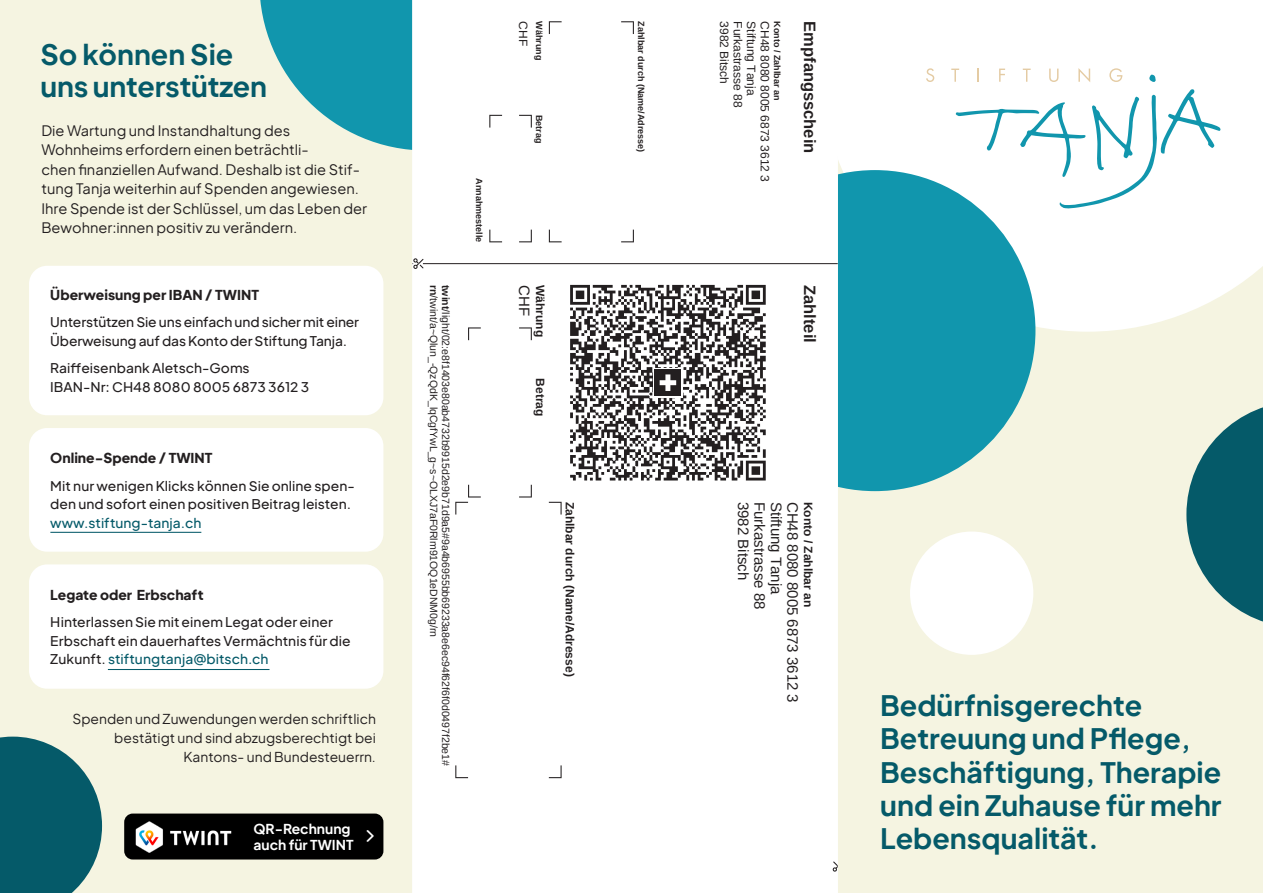
<style>
.page{position:relative;width:1263px;height:893px;background:#f5f4e1}
.page>*{position:absolute;margin:0;border:0;box-sizing:border-box;transform-origin:0 0}
.t1{font:700 27.75px/33.5px "Eudoxus Sans";color:#055a69}
.t2{font:16.5px "Liberation Sans Bold qr rechnung.net";color:#231f20}
.t3{font:15px "Liberation Sans Normal qr rechnung.net";color:#231f20}
.t4{font:14.25px/19.5px "Eudoxus Sans";color:#231f20}
.t5{font:500 13.5px/18.8px "Eudoxus Sans";color:#231f20}
.t6{font:13.5px/18.8px "Eudoxus Sans";color:#231f20;text-align:right}
.t7{font:800 13.5px "Eudoxus Sans";color:#231f20}
.t8{font:700 13.5px/16.5px "Eudoxus Sans";color:#fff}
.t9{font:500 13.5px "Eudoxus Sans";color:#055a69}
.t10{font:13.5px "Font Awesome 6 Pro Solid";color:#fff}
.t11{font:12px "Liberation Sans Normal qr rechnung.net";color:#231f20}
.t12{font:12px "Liberation Sans Bold qr rechnung.net";color:#231f20}
.t13{font:10.5px/12px "Liberation Sans Normal qr rechnung.net";color:#231f20}
.t14{font:9px "Liberation Sans Bold qr rechnung.net";color:#231f20}
.s1{color:#055a69}
.s2{font-family:"Liberation Sans Bold qr rechnung.net"}
</style>
<div class="page">
<div style="left:838px;top:0;width:425px;height:332px;background:#fff"></div>
<div style="left:714px;top:170px;width:321px;height:321px;background:#1196ad;border-radius:50%"></div>
<svg style="left:260px;top:0;width:152px;height:150px;fill:#1196ad"></svg>
<svg style="left:0;top:737px;width:102px;height:156px;background:#256e79"></svg>
<svg style="left:1186px;top:407px;width:77px;height:215px"></svg>
<div style="left:910px;top:531px;width:123px;height:124px;background:#fff;border-radius:50%"></div>
<div style="left:29px;top:266px;width:354px;height:149px;background:#fff;border-radius:18px"></div>
<div style="left:29px;top:428px;width:354px;height:124px;background:#fff;border-radius:18px"></div>
<hr style="left:50px;top:532px;width:151px;height:1px;background:#055a69">
<div style="left:29px;top:564px;width:354px;height:125px;background:#fff;border-radius:18px"></div>
<hr style="left:108px;top:669px;width:161px;height:1px;background:#055a69">
<div style="left:412px;top:0;width:426px;height:893px;background:#fff"></div>
<hr style="left:423px;top:263px;width:415px;height:1px;background:#231f20">
<svg style="left:833px;top:861px;width:5px;height:11px"></svg>
<svg style="left:412px;top:258px;width:11px;height:11px"></svg>
<svg style="left:621px;top:21px;width:13px;height:13px"></svg>
<svg style="left:621px;top:230px;width:13px;height:12px"></svg>
<svg style="left:549px;top:21px;width:13px;height:13px"></svg>
<svg style="left:549px;top:230px;width:13px;height:12px"></svg>
<svg style="left:519px;top:115px;width:13px;height:13px"></svg>
<svg style="left:519px;top:230px;width:13px;height:12px"></svg>
<svg style="left:489px;top:115px;width:13px;height:13px"></svg>
<svg style="left:489px;top:230px;width:13px;height:12px"></svg>
<svg style="left:570px;top:285px;width:196px;height:195px;background:#929090"></svg>
<svg style="left:519px;top:327px;width:13px;height:13px"></svg>
<svg style="left:519px;top:485px;width:13px;height:12px"></svg>
<svg style="left:468px;top:327px;width:13px;height:13px"></svg>
<svg style="left:549px;top:502px;width:13px;height:12px"></svg>
<svg style="left:549px;top:765px;width:13px;height:13px"></svg>
<svg style="left:455px;top:485px;width:26px;height:29px"></svg>
<svg style="left:455px;top:765px;width:13px;height:13px"></svg>
<div style="left:124px;top:813px;width:259px;height:46px;background:#000;border-radius:9px"></div>
<img style="left:130px;top:813px;width:108px;height:40px">
<svg style="left:956px;top:89px;width:265px;height:120px;background:#e5f3f6"></svg>
<svg style="left:1149px;top:75px;width:7px;height:7px"></svg>
<svg style="left:926px;top:68px;width:8px;height:14px"></svg>
<svg style="left:951px;top:69px;width:8px;height:13px"></svg>
<svg style="left:978px;top:69px;width:1px;height:13px"></svg>
<svg style="left:999px;top:69px;width:6px;height:13px"></svg>
<svg style="left:1023px;top:69px;width:8px;height:13px"></svg>
<svg style="left:1049px;top:69px;width:9px;height:13px"></svg>
<svg style="left:1078px;top:68px;width:12px;height:14px"></svg>
<svg style="left:1109px;top:68px;width:13px;height:14px"></svg>
<h1 class="t1" style="left:40px;top:38px;width:228px;line-height:31.5px">So können Sie uns unterstützen</h1>
<p class="t4" style="left:41px;top:120px;width:327px">Die Wartung und Instandhaltung des Wohnheims erfordern einen beträchtli-<br>chen finanziellen Aufwand. Deshalb ist die Stif&shy;tung Tanja weiterhin auf Spenden angewiesen.<br>Ihre Spende ist der Schlüssel, um das Leben der Bewohner:innen positiv zu verändern.</p>
<p class="t7" style="left:50px;top:283px;width:210px">Überweisung per IBAN / TWINT</p>
<p class="t5" style="left:50px;top:312px;width:310px">Unterstützen Sie uns einfach und sicher mit einer<br>Überweisung auf das Konto der Stiftung Tanja.</p>
<p class="t5" style="left:50px;top:358px;width:261px">Raiffeisenbank Aletsch-Goms<br>IBAN-Nr: CH48 8080 8005 6873 3612 3</p>
<p class="t7" style="left:50px;top:447px;width:164px">Online-Spende / TWINT</p>
<p class="t5" style="left:50px;top:475px;width:306px">Mit nur wenigen Klicks können Sie online spen&shy;den und sofort einen positiven Beitrag leisten.</p>
<p class="t9" style="left:50px;top:512px;width:153px">www.stiftung-tanja.ch</p>
<p class="t7" style="left:50px;top:583px;width:155px">Legate oder Erbschaft</p>
<p class="t5" style="left:50px;top:612px;width:302px">Hinterlassen Sie mit einem Legat oder einer<br>Erbschaft ein dauerhaftes Vermächtnis für die<br>Zukunft. <span class="s1">stiftungtanja@bitsch.ch</span></p>
<p class="t6" style="left:72px;top:709px;width:305px">Spenden und Zuwendungen werden schriftlich bestätigt und sind abzugsberechtigt bei<br>Kantons- und Bundesteuerrn.</p>
<p class="t8" style="left:253px;top:820px;width:102px">QR-Rechnung auch für TWINT</p>
<p class="t10" style="left:365px;top:829px;width:10px">❖□■▼</p>
<p class="t13" style="left:452px;top:285px;width:483px;rotate:90deg"><span class="s2">twint</span>/light/02:e8f1403e80ab4732b9915d2e9b71d9a5#9a4b6955bb69233a8e6ec94f62f6f0d0497f2be1# <span class="s2">rn</span>/twint/a~Qlun_-QzQdK_lqCgfYwL_g~s~OLXJ7aF0Rlm91OQ1eDNM0g/rn</p>
<p class="t14" style="left:485px;top:178px;width:66px;rotate:90deg">Annahmestelle</p>
<p class="t11" style="left:531px;top:21px;width:26px;rotate:90deg">CHF</p>
<p class="t14" style="left:545px;top:21px;width:40px;rotate:90deg">Währung</p>
<p class="t14" style="left:647px;top:21px;width:133px;rotate:90deg">Zahlbar durch (Name/Adresse)</p>
<p class="t11" style="left:732px;top:21px;width:64px;rotate:90deg">3982 Bitsch</p>
<p class="t11" style="left:745px;top:21px;width:88px;rotate:90deg">Furkastrasse 88</p>
<p class="t11" style="left:759px;top:21px;width:76px;rotate:90deg">Stiftung Tanja</p>
<p class="t11" style="left:772px;top:21px;width:162px;rotate:90deg">CH48 8080 8005 6873 3612 3</p>
<p class="t14" style="left:783px;top:21px;width:81px;rotate:90deg">Konto / Zahlbar an</p>
<p class="t2" style="left:821px;top:21px;width:134px;rotate:90deg">Empfangsschein</p>
<p class="t14" style="left:545px;top:115px;width:30px;rotate:90deg">Betrag</p>
<p class="t3" style="left:534px;top:285px;width:32px;rotate:90deg">CHF</p>
<p class="t12" style="left:548px;top:285px;width:53px;rotate:90deg">Währung</p>
<p class="t2" style="left:821px;top:285px;width:59px;rotate:90deg">Zahlteil</p>
<p class="t12" style="left:548px;top:378px;width:40px;rotate:90deg">Betrag</p>
<p class="t12" style="left:578px;top:502px;width:176px;rotate:90deg">Zahlbar durch (Name/Adresse)</p>
<p class="t3" style="left:753px;top:502px;width:80px;rotate:90deg">3982 Bitsch</p>
<p class="t3" style="left:769px;top:502px;width:109px;rotate:90deg">Furkastrasse 88</p>
<p class="t3" style="left:786px;top:502px;width:94px;rotate:90deg">Stiftung Tanja</p>
<p class="t3" style="left:802px;top:502px;width:202px;rotate:90deg">CH48 8080 8005 6873 3612 3</p>
<p class="t12" style="left:816px;top:502px;width:107px;rotate:90deg">Konto / Zahlbar an</p>
<h1 class="t1" style="left:880px;top:688px;width:343px">Bedürfnisgerechte<br>Betreuung und Pflege,<br>Beschäftigung, Therapie und ein Zuhause für mehr<br>Lebensqualität.</h1>
</div>
